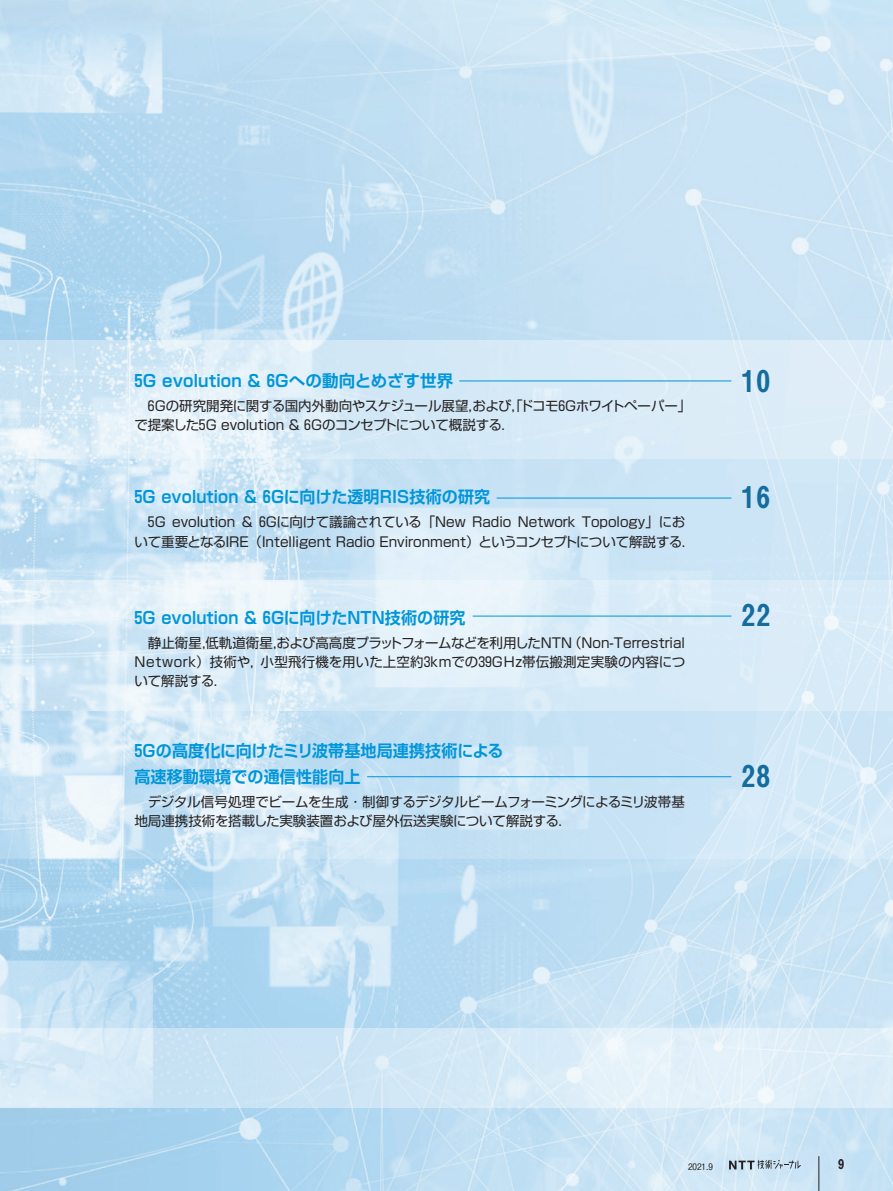
<style>
.page{position:relative;width:893px;height:1191px;background:#fff}
.page>*{position:absolute;margin:0;border:0;box-sizing:border-box;transform-origin:0 0}
.t1{font:30px "Midashi Go Pro MB31";color:#146d9e}
.t2{font:700 16.5px/26.5px "Shin Go Pro De";letter-spacing:.01em;color:#0096da}
.t3{font:13.5px/19.2px "Shin Go Pro";color:#262324}
.t4{font:13.5px "Midashi Go Pro MB31";color:#231f20}
.t5{font:500 9px "Gothic BBB Pro";color:#231f20}
</style>
<div class="page">
<img style="left:0;top:0;width:893px;height:1191px">
<img style="left:0;top:1029px;width:893px;height:78px">
<svg style="left:729px;top:1160px;width:72px;height:9px"></svg>
<hr style="left:819px;top:1156px;width:1px;height:35px;background:#231f20">
<img style="left:0;top:340px;width:893px;height:518px">
<img style="left:0;top:459px;width:893px;height:1px">
<hr style="left:459px;top:381px;width:272px;height:1px;background:#0095d9">
<hr style="left:497px;top:498px;width:234px;height:1px;background:#0095d9">
<hr style="left:367px;top:776px;width:364px;height:1px;background:#0095d9">
<hr style="left:473px;top:616px;width:258px;height:1px;background:#0095d9">
<p class="t2" style="left:134px;top:365px;width:320px">5G evolution &amp; 6Gへの動向とめざす世界</p>
<p class="t3" style="left:134px;top:394px;width:558px">　6Gの研究開発に関する国内外動向やスケジュール展望，および，「ドコモ6Gホワイトペーパー」で提案した5G evolution &amp; 6Gのコンセプトについて概説する．</p>
<p class="t2" style="left:134px;top:482px;width:357px">5G evolution &amp; 6Gに向けた透明RIS技術の研究</p>
<p class="t3" style="left:134px;top:511px;width:562px">　5G evolution &amp; 6Gに向けて議論されている「New Radio Network Topology」において重要となるIRE（Intelligent Radio Environment）というコンセプトについて解説する．</p>
<p class="t2" style="left:134px;top:602px;width:333px">5G evolution &amp; 6Gに向けたNTN技術の研究</p>
<p class="t3" style="left:134px;top:631px;width:552px;text-align:justify">　静止衛星，低軌道衛星，および高高度プラットフォームなどを利用したNTN（Non-Terrestrial Network）技術や，小型飛行機を用いた上空約3kmでの39GHz帯伝搬測定実験の内容について解説する．</p>
<p class="t2" style="left:134px;top:735px;width:371px">5Gの高度化に向けたミリ波帯基地局連携技術による高速移動環境での通信性能向上</p>
<p class="t3" style="left:134px;top:790px;width:552px">　デジタル信号処理でビームを生成･制御するデジタルビームフォーミングによるミリ波帯基地局連携技術を搭載した実験装置および屋外伝送実験について解説する．</p>
<h1 class="t1" style="left:741px;top:357px;width:32px">10</h1>
<h1 class="t1" style="left:741px;top:473px;width:32px">16</h1>
<h1 class="t1" style="left:741px;top:591px;width:32px">22</h1>
<h1 class="t1" style="left:741px;top:751px;width:32px">28</h1>
<p class="t5" style="left:688px;top:1159px;width:26px">2021.9</p>
<p class="t4" style="left:838px;top:1153px;width:8px">9</p>
</div>
